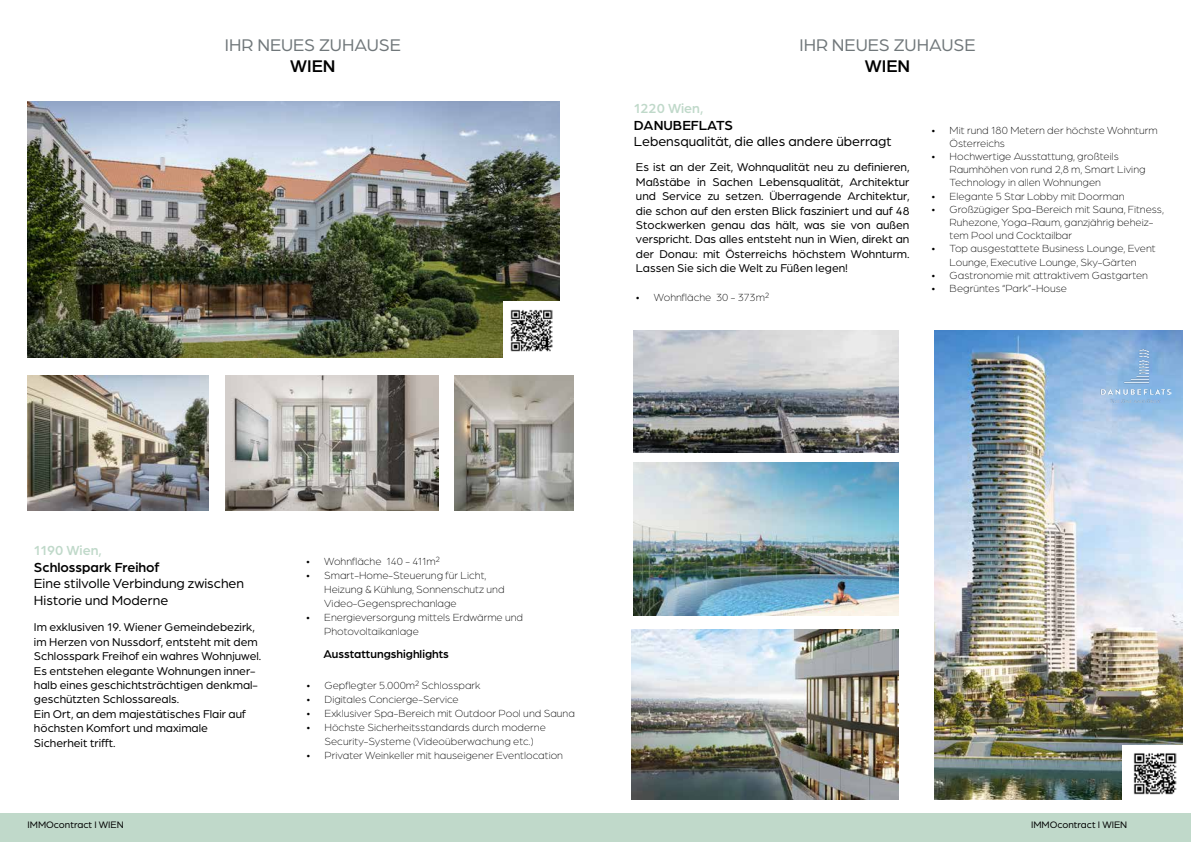
<style>
.page{position:relative;width:1191px;height:842px;background:#fff}
.page>*{position:absolute;margin:0;border:0;box-sizing:border-box;transform-origin:0 0}
.t1{font:18px "Arboria";color:#70777a}
.t2{font:500 18px "Arboria";color:#000}
.t3{font:14px/16.8px "Arboria";color:#000}
.t4{font:500 14px "Arboria";color:#000}
.t5{font:500 14px "Arboria";color:#c0d9ca}
.t6{font:12px/14.4px "Arboria";color:#000;text-align:justify}
.t7{font:500 12px "Arboria";color:#000}
.t8{font:300 11px/13.2px "Arboria";color:#000}
.t9{font:10px "Arboria";color:#000}
</style>
<div class="page">
<img style="left:634px;top:330px;width:265px;height:122px">
<img style="left:27px;top:101px;width:532px;height:256px">
<div style="left:503px;top:301px;width:60px;height:65px;background:#fff"></div>
<img style="left:934px;top:330px;width:248px;height:469px">
<div style="left:0;top:814px;width:1191px;height:28px;background:#c0d9ca"></div>
<img style="left:27px;top:375px;width:182px;height:135px">
<img style="left:225px;top:375px;width:213px;height:135px">
<img style="left:631px;top:629px;width:268px;height:170px">
<div style="left:1122px;top:746px;width:69px;height:65px;background:#fff"></div>
<img style="left:1133px;top:753px;width:43px;height:42px">
<img style="left:455px;top:375px;width:119px;height:135px">
<img style="left:634px;top:463px;width:265px;height:153px">
<img style="left:1100px;top:349px;width:72px;height:54px">
<img style="left:510px;top:309px;width:43px;height:42px">
<h1 class="t1" style="left:225px;top:33px;width:177px">IHR NEUES ZUHAUSE</h1>
<h1 class="t2" style="left:290px;top:54px;width:47px">WIEN</h1>
<h1 class="t1" style="left:799px;top:33px;width:177px">IHR NEUES ZUHAUSE</h1>
<h1 class="t2" style="left:865px;top:54px;width:47px">WIEN</h1>
<p class="t5" style="left:634px;top:99px;width:71px">1220 Wien,</p>
<p class="t4" style="left:634px;top:115px;width:101px">DANUBEFLATS</p>
<p class="t3" style="left:634px;top:133px;width:259px">Lebensqualität, die alles andere überragt</p>
<p class="t6" style="left:636px;top:160px;width:275px">Es ist an der Zeit, Wohnqualität neu zu definieren, Maßstäbe in Sachen Lebensqualität, Architektur und Service zu setzen. Überragende Architektur, die schon auf den ersten Blick fasziniert und auf 48<br>Stockwerken genau das hält, was sie von außen verspricht. Das alles entsteht nun in Wien, direkt an der Donau: mit Österreichs höchstem Wohnturm.<br>Lassen Sie sich die Welt zu Füßen legen!</p>
<p class="t8" style="left:636px;top:290px;width:135px">• Wohnfläche 30 - 373m²</p>
<p class="t8" style="left:949px;top:123px;width:210px;text-indent:-18px">• Mit rund 180 Metern der höchste Wohnturm<br>Österreichs</p>
<p class="t8" style="left:949px;top:149px;width:197px;text-indent:-18px">• Hochwertige Ausstattung, großteils<br>Raumhöhen von rund 2,8 m, Smart Living<br>Technology in allen Wohnungen</p>
<p class="t8" style="left:931px;top:189px;width:194px">• Elegante 5 Star Lobby mit Doorman</p>
<p class="t8" style="left:949px;top:202px;width:216px;text-indent:-18px">• Großzügiger Spa-Bereich mit Sauna, Fitness,<br>Ruhezone, Yoga-Raum, ganzjährig beheiz&shy;tem Pool und Cocktailbar</p>
<p class="t8" style="left:931px;top:242px;width:226px;text-align:center">• Top ausgestattete Business Lounge, Event<br>Lounge, Executive Lounge, Sky-Gärten</p>
<p class="t8" style="left:931px;top:268px;width:218px">• Gastronomie mit attraktivem Gastgarten</p>
<p class="t8" style="left:931px;top:281px;width:137px">• Begrüntes “Park”-House</p>
<p class="t5" style="left:34px;top:541px;width:69px">1190 Wien,</p>
<p class="t4" style="left:34px;top:557px;width:127px">Schlosspark Freihof</p>
<p class="t3" style="left:34px;top:575px;width:212px">Eine stilvolle Verbindung zwischen<br>Historie und Moderne</p>
<p class="t6" style="left:34px;top:620px;width:229px;text-align:left">Im exklusiven 19. Wiener Gemeindebezirk, im Herzen von Nussdorf, entsteht mit dem Schlosspark Freihof ein wahres Wohnjuwel.<br>Es entstehen elegante Wohnungen inner&shy;halb eines geschichtsträchtigen denkmal&shy;geschützten Schlossareals.<br>Ein Ort, an dem majestätisches Flair auf höchsten Komfort und maximale Sicherheit trifft.</p>
<p class="t8" style="left:306px;top:555px;width:135px">• Wohnfläche 140 - 411m²</p>
<p class="t8" style="left:324px;top:568px;width:182px;line-height:14px;text-indent:-18px">• Smart-Home-Steuerung für Licht,<br>Heizung &amp; Kühlung, Sonnenschutz und<br>Video-Gegensprechanlage</p>
<p class="t8" style="left:324px;top:610px;width:200px;line-height:14px;text-indent:-18px">• Energieversorgung mittels Erdwärme und<br>Photovoltaikanlage</p>
<p class="t7" style="left:323px;top:646px;width:127px">Ausstattungshighlights</p>
<p class="t8" style="left:306px;top:678px;width:175px">• Gepflegter 5.000m² Schlosspark</p>
<p class="t8" style="left:306px;top:692px;width:154px">• Digitales Concierge-Service</p>
<p class="t8" style="left:306px;top:706px;width:270px">• Exklusiver Spa-Bereich mit Outdoor Pool und Sauna</p>
<p class="t8" style="left:306px;top:720px;width:241px;line-height:14px;text-align:center">• Höchste Sicherheitsstandards durch moderne<br>Security-Systeme (Videoüberwachung etc.)</p>
<p class="t8" style="left:306px;top:748px;width:258px">• Privater Weinkeller mit hauseigener Eventlocation</p>
<p class="t9" style="left:27px;top:818px;width:98px">IMMOcontract I WIEN</p>
<p class="t9" style="left:1031px;top:818px;width:98px">IMMOcontract I WIEN</p>
</div>
